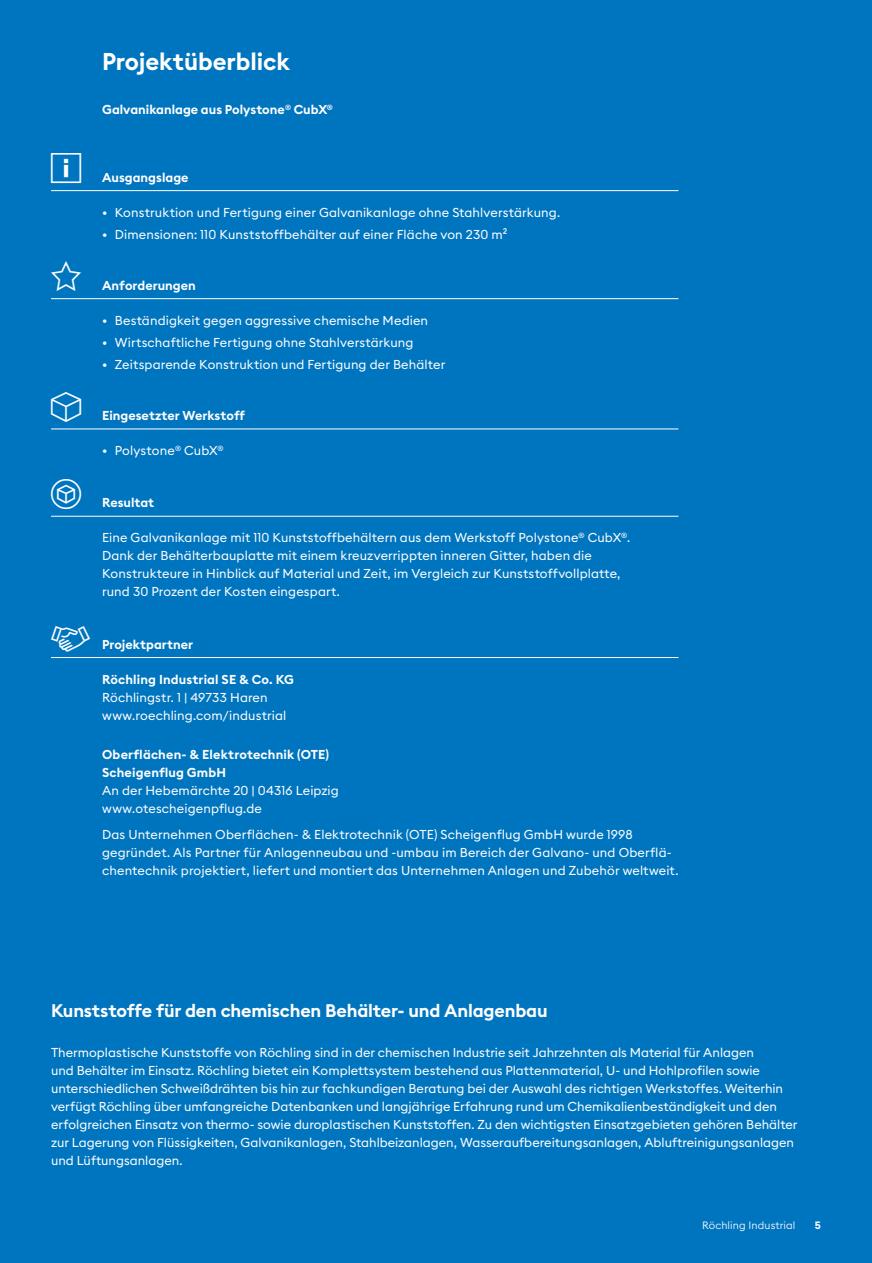
<style>
.page{position:relative;width:872px;height:1263px;background:#0075bf}
.page>*{position:absolute;margin:0;border:0;box-sizing:border-box;transform-origin:0 0}
.t1{font:600 24px "Euclid Square";letter-spacing:-.005em;color:#fff}
.t2{font:600 18px "Euclid Square";letter-spacing:-.01em;color:#fff}
.t3{font:12.75px/18px "Euclid Square";letter-spacing:.005em;color:#fff}
.t4{font:600 12.75px/18px "Euclid Square";letter-spacing:.005em;color:#fff}
.t5{font:300 10.5px "Euclid Square";letter-spacing:.01em;color:#fff}
.t6{font:600 10.5px "Euclid Square";color:#fff}
</style>
<div class="page">
<hr style="left:51px;top:190px;width:627px;height:1px;background:#fff">
<hr style="left:51px;top:298px;width:627px;height:1px;background:#fff">
<hr style="left:51px;top:428px;width:627px;height:1px;background:#fff">
<hr style="left:51px;top:516px;width:627px;height:1px;background:#fff">
<hr style="left:51px;top:657px;width:627px;height:1px;background:#fff">
<h1 class="t1" style="left:102px;top:47px;width:189px">Projektüberblick</h1>
<p class="t4" style="left:102px;top:101px;width:232px">Galvanikanlage aus Polystone<sup>®</sup> CubX<sup>®</sup></p>
<p class="t4" style="left:102px;top:168px;width:88px">Ausgangslage</p>
<p class="t3" style="left:102px;top:203px;width:459px">• Konstruktion und Fertigung einer Galvanikanlage ohne Stahlverstärkung.</p>
<p class="t3" style="left:102px;top:225px;width:407px">• Dimensionen: 110 Kunststoffbehälter auf einer Fläche von 230 m²</p>
<p class="t4" style="left:51px;top:276px;width:146px">▼ Anforderungen</p>
<p class="t3" style="left:102px;top:311px;width:327px">• Beständigkeit gegen aggressive chemische Medien</p>
<p class="t3" style="left:102px;top:333px;width:313px">• Wirtschaftliche Fertigung ohne Stahlverstärkung</p>
<p class="t3" style="left:102px;top:356px;width:345px">• Zeitsparende Konstruktion und Fertigung der Behälter</p>
<p class="t4" style="left:102px;top:407px;width:144px">Eingesetzter Werkstoff</p>
<p class="t3" style="left:102px;top:441px;width:123px">• Polystone<sup>®</sup> CubX<sup>®</sup></p>
<p class="t4" style="left:102px;top:494px;width:54px">Resultat</p>
<p class="t3" style="left:102px;top:529px;width:529px">Eine Galvanikanlage mit 110 Kunststoffbehältern aus dem Werkstoff Polystone<sup>®</sup> CubX<sup>®</sup>.<br>Dank der Behälterbauplatte mit einem kreuzverrippten inneren Gitter, haben die Konstrukteure in Hinblick auf Material und Zeit, im Vergleich zur Kunststoffvollplatte, rund 30 Prozent der Kosten eingespart.</p>
<p class="t4" style="left:102px;top:635px;width:93px">Projektpartner</p>
<p class="t4" style="left:102px;top:670px;width:193px">Röchling Industrial SE &amp; Co. KG</p>
<p class="t3" style="left:102px;top:688px;width:186px">Röchlingstr. 1 | 49733 Haren www.roechling.com/industrial</p>
<p class="t4" style="left:102px;top:745px;width:228px">Oberflächen- &amp; Elektrotechnik (OTE)<br>Scheigenflug GmbH</p>
<p class="t3" style="left:102px;top:781px;width:238px">An der Hebemärchte 20 | 04316 Leipzig www.otescheigenpflug.de</p>
<p class="t3" style="left:102px;top:826px;width:578px">Das Unternehmen Oberflächen- &amp; Elektrotechnik (OTE) Scheigenflug GmbH wurde 1998 gegründet. Als Partner für Anlagenneubau und -umbau im Bereich der Galvano- und Oberflä&shy;chentechnik projektiert, liefert und montiert das Unternehmen Anlagen und Zubehör weltweit.</p>
<h2 class="t2" style="left:51px;top:999px;width:498px">Kunststoffe für den chemischen Behälter- und Anlagenbau</h2>
<p class="t3" style="left:51px;top:1043px;width:748px">Thermoplastische Kunststoffe von Röchling sind in der chemischen Industrie seit Jahrzehnten als Material für Anlagen<br>und Behälter im Einsatz. Röchling bietet ein Komplettsystem bestehend aus Plattenmaterial, U- und Hohlprofilen sowie unterschiedlichen Schweißdrähten bis hin zur fachkundigen Beratung bei der Auswahl des richtigen Werkstoffes. Weiterhin verfügt Röchling über umfangreiche Datenbanken und langjährige Erfahrung rund um Chemikalienbeständigkeit und den erfolgreichen Einsatz von thermo- sowie duroplastischen Kunststoffen. Zu den wichtigsten Einsatzgebieten gehören Behälter zur Lagerung von Flüssigkeiten, Galvanikanlagen, Stahlbeizanlagen, Wasseraufbereitungsanlagen, Abluftreinigungsanlagen und Lüftungsanlagen.</p>
<p class="t5" style="left:702px;top:1218px;width:95px">Röchling Industrial</p>
<p class="t6" style="left:814px;top:1218px;width:8px">5</p>
</div>
